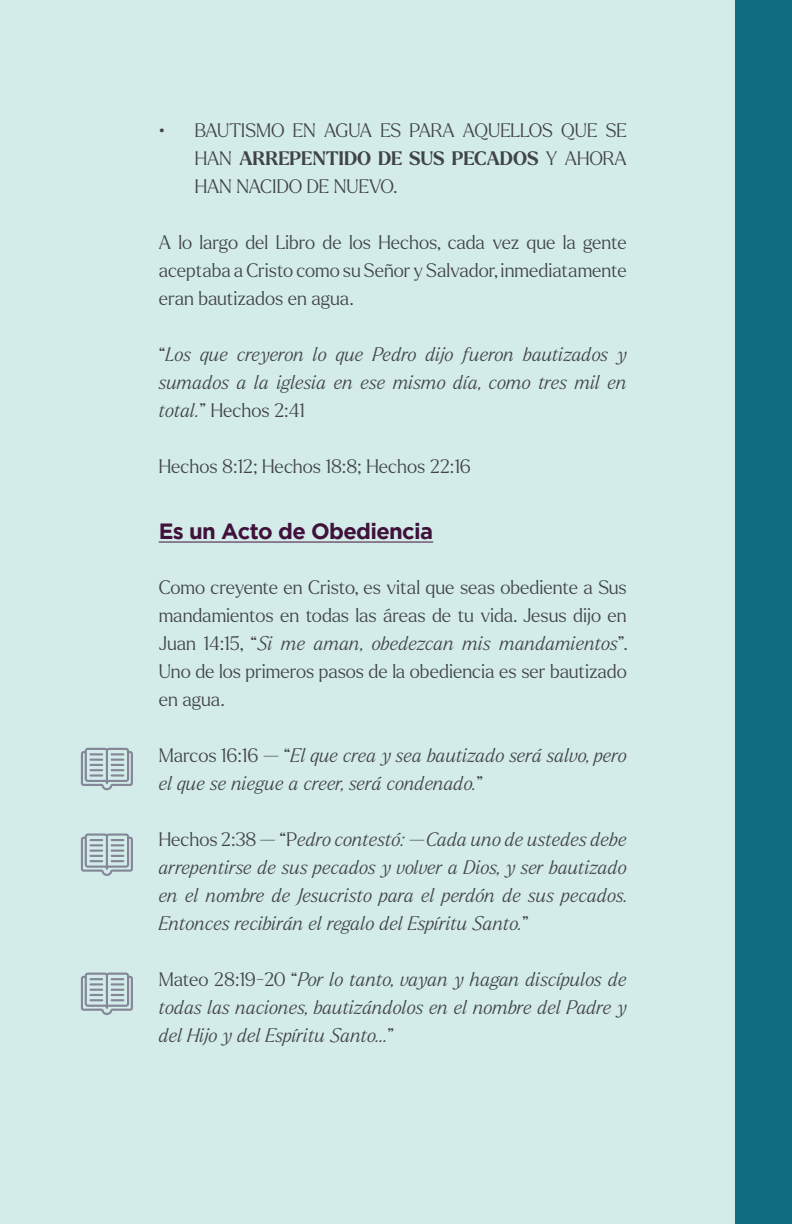
<style>
.page{position:relative;width:792px;height:1224px;background:#d3ece9}
.page>*{position:absolute;margin:0;border:0;box-sizing:border-box;transform-origin:0 0}
.t1{font:700 22px "Gotham";letter-spacing:-.03em;color:#40123b}
.t2{font:italic 300 19px/28px "Larken";letter-spacing:-.005em;color:#414446;text-align:justify}
.t3{font:300 19px/28px "Larken";color:#414446;text-align:justify}
.s1{font-weight:700}
.s2{font-style:normal}
.s3{font-style:italic}
</style>
<div class="page">
<div style="left:735px;top:0;width:57px;height:1224px;background:#0f6c81"></div>
<hr style="left:159px;top:542px;width:274px;height:1px;background:#40123b">
<svg style="left:81px;top:748px;width:52px;height:42px"></svg>
<svg style="left:81px;top:833px;width:52px;height:43px"></svg>
<svg style="left:81px;top:973px;width:52px;height:42px"></svg>
<p class="t3" style="left:195px;top:116px;width:434px;text-indent:-36px">• BAUTISMO EN AGUA ES PARA AQUELLOS QUE SE HAN <span class="s1">ARREPENTIDO DE SUS PECADOS</span> Y AHORA HAN NACIDO DE NUEVO.</p>
<p class="t3" style="left:159px;top:228px;width:470px">A lo largo del Libro de los Hechos, cada vez que la gente aceptaba a Cristo como su Señor y Salvador, inmediatamente eran bautizados en agua.</p>
<p class="t2" style="left:159px;top:340px;width:470px"><span class="s2">“</span>Los que creyeron lo que Pedro dijo fueron bautizados y sumados a la iglesia en ese mismo día, como tres mil en total.<span class="s2">” Hechos 2:41</span></p>
<p class="t3" style="left:159px;top:452px;width:314px">Hechos 8:12; Hechos 18:8; Hechos 22:16</p>
<p class="t1" style="left:159px;top:519px;width:276px">Es un Acto de Obediencia</p>
<p class="t3" style="left:159px;top:573px;width:471px">Como creyente en Cristo, es vital que seas obediente a Sus mandamientos en todas las áreas de tu vida. Jesus dijo en Juan 14:15, “<span class="s3">Si me aman, obedezcan mis mandamientos</span>”.<br>Uno de los primeros pasos de la obediencia es ser bautizado en agua.</p>
<p class="t2" style="left:159px;top:741px;width:469px"><span class="s2">Marcos 16:16 — “</span>El que crea y sea bautizado será salvo, pero el que se niegue a creer, será condenado.<span class="s2">”</span></p>
<p class="t2" style="left:159px;top:825px;width:471px"><span class="s2">Hechos 2:38 — “P</span>edro contestó: —Cada uno de ustedes debe arrepentirse de sus pecados y volver a Dios, y ser bautizado en el nombre de Jesucristo para el perdón de sus pecados.<br>Entonces recibirán el regalo del Espíritu Santo.<span class="s2">”</span></p>
<p class="t2" style="left:159px;top:965px;width:470px"><span class="s2">Mateo 28:19-20 “</span>Por lo tanto, vayan y hagan discípulos de todas las naciones, bautizándolos en el nombre del Padre y del Hijo y del Espíritu Santo…<span class="s2">”</span></p>
</div>
